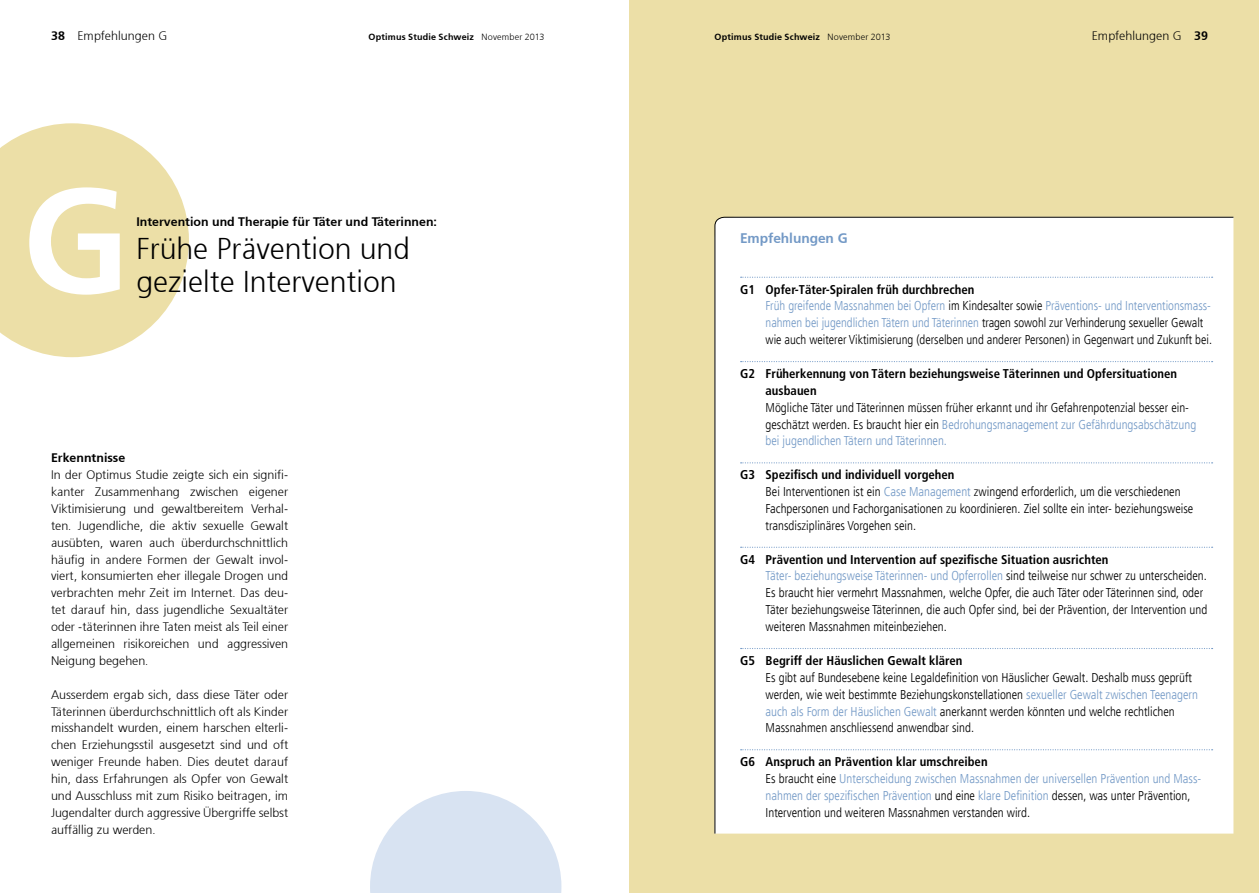
<style>
.page{position:relative;width:1259px;height:893px;background:#fff}
.page>*{position:absolute;margin:0;border:0;box-sizing:border-box;transform-origin:0 0}
.t1{font:300 148.5px "Frutiger 45";color:#fff}
.t2{font:300 30px/33px "Frutiger 45";color:#000}
.t3{font:300 13.8px "Frutiger 45";letter-spacing:-.005em;color:#7399c6}
.t4{font:12.75px/17px "Frutiger 47 Light CN";color:#000}
.t5{font:700 condensed 12.75px/17px "Frutiger LT";color:#000}
.t6{font:12.75px/17px "Frutiger 47 Light CN";color:#7399c6}
.t7{font:300 12.3px/17px "Frutiger 45";color:#000;text-align:justify}
.t8{font:300 12.3px "Frutiger 45";color:#000}
.t9{font:300 9px "Frutiger 45";letter-spacing:.025em;color:#000}
.s1{font-style:inherit}
.s2{color:#7399c6}
.s3{color:#000}
</style>
<div class="page">
<div style="left:629px;top:0;width:630px;height:893px;background:#ecdfa7"></div>
<svg style="left:370px;top:791px;width:191px;height:102px"></svg>
<svg style="left:0;top:123px;width:189px;height:234px"></svg>
<div style="left:714px;top:216px;width:520px;height:618px;background:#fff"></div>
<svg style="left:740px;top:277px;width:472px;height:1px"></svg>
<svg style="left:740px;top:361px;width:472px;height:1px"></svg>
<svg style="left:740px;top:462px;width:472px;height:1px"></svg>
<svg style="left:740px;top:547px;width:472px;height:1px"></svg>
<svg style="left:740px;top:648px;width:472px;height:1px"></svg>
<svg style="left:740px;top:749px;width:472px;height:1px"></svg>
<p class="t7" style="left:51px;top:28px;width:118px"><span class="s1">38</span> Empfehlungen G</p>
<p class="t9" style="left:368px;top:32px;width:177px">Optimus Studie Schweiz <span class="s1">November 2013</span></p>
<p class="t9" style="left:714px;top:32px;width:177px">Optimus Studie Schweiz <span class="s1">November 2013</span></p>
<p class="t7" style="left:1091px;top:28px;width:118px">Empfehlungen G <span class="s1">39</span></p>
<h1 class="t1" style="left:22px;top:152px;width:109px">G</h1>
<p class="t8" style="left:136px;top:215px;width:302px">Intervention und Therapie für Täter und Täterinnen:</p>
<h2 class="t2" style="left:136px;top:232px;width:275px">Frühe Prävention und gezielte Intervention</h2>
<p class="t3" style="left:740px;top:230px;width:109px">Empfehlungen G</p>
<p class="t5" style="left:740px;top:281px;width:236px">G1 Opfer-Täter-Spiralen früh durchbrechen</p>
<p class="t4" style="left:765px;top:298px;width:448px"><span class="s2">Früh greifende Massnahmen bei Opfern</span> im Kindesalter sowie <span class="s2">Präventions- und Interventionsmass&shy;nahmen bei jugendlichen Tätern und Täterinnen</span> tragen sowohl zur Verhinderung sexueller Gewalt wie auch weiterer Viktimisierung (derselben und anderer Personen) in Gegenwart und Zukunft bei.</p>
<p class="t5" style="left:765px;top:365px;width:413px;text-indent:-26px">G2 Früherkennung von Tätern beziehungsweise Täterinnen und Opfersituationen ausbauen</p>
<p class="t4" style="left:765px;top:399px;width:432px">Mögliche Täter und Täterinnen müssen früher erkannt und ihr Gefahrenpotenzial besser ein&shy;geschätzt werden. Es braucht hier ein <span class="s2">Bedrohungsmanagement zur Gefährdungsabschätzung bei jugendlichen Tätern und Täterinnen.</span></p>
<p class="t5" style="left:740px;top:466px;width:216px">G3 Spezifisch und individuell vorgehen</p>
<p class="t4" style="left:765px;top:483px;width:429px">Bei Interventionen ist ein <span class="s2">Case Management</span> zwingend erforderlich, um die verschiedenen<br>Fachpersonen und Fachorganisationen zu koordinieren. Ziel sollte ein inter- beziehungsweise transdisziplinäres Vorgehen sein.</p>
<p class="t5" style="left:740px;top:551px;width:370px">G4 Prävention und Intervention auf spezifische Situation ausrichten</p>
<p class="t4" style="left:765px;top:568px;width:443px"><span class="s2">Täter- beziehungsweise Täterinnen- und Opferrollen</span> sind teilweise nur schwer zu unterscheiden.<br>Es braucht hier vermehrt Massnahmen, welche Opfer, die auch Täter oder Täterinnen sind, oder Täter beziehungsweise Täterinnen, die auch Opfer sind, bei der Prävention, der Intervention und weiteren Massnahmen miteinbeziehen.</p>
<p class="t5" style="left:740px;top:652px;width:224px">G5 Begriff der Häuslichen Gewalt klären</p>
<p class="t4" style="left:765px;top:669px;width:434px">Es gibt auf Bundesebene keine Legaldefinition von Häuslicher Gewalt. Deshalb muss geprüft werden, wie weit bestimmte Beziehungskonstellationen <span class="s2">sexueller Gewalt zwischen Teenagern auch als Form der Häuslichen Gewalt</span> anerkannt werden könnten und welche rechtlichen Massnahmen anschliessend anwendbar sind.</p>
<p class="t5" style="left:740px;top:753px;width:249px">G6 Anspruch an Prävention klar umschreiben</p>
<p class="t6" style="left:765px;top:770px;width:437px"><span class="s3">Es braucht eine</span> Unterscheidung zwischen Massnahmen der universellen Prävention und Mass&shy;nahmen der spezifischen Prävention <span class="s3">und eine</span> klare Definition <span class="s3">dessen, was unter Prävention,<br>Intervention und weiteren Massnahmen verstanden wird.</span></p>
<p class="t8" style="left:51px;top:451px;width:76px">Erkenntnisse</p>
<p class="t7" style="left:51px;top:466px;width:239px">In der Optimus Studie zeigte sich ein signifi&shy;kanter Zusammenhang zwischen eigener Viktimisierung und gewaltbereitem Verhal&shy;ten. Jugendliche, die aktiv sexuelle Gewalt ausübten, waren auch überdurchschnittlich häufig in andere Formen der Gewalt invol&shy;viert, konsumierten eher illegale Drogen und verbrachten mehr Zeit im Internet. Das deu&shy;tet darauf hin, dass jugendliche Sexualtäter oder -täterinnen ihre Taten meist als Teil einer allgemeinen risikoreichen und aggressiven Neigung begehen.</p>
<p class="t7" style="left:51px;top:686px;width:239px">Ausserdem ergab sich, dass diese Täter oder Täterinnen überdurchschnittlich oft als Kinder misshandelt wurden, einem harschen elterli&shy;chen Erziehungsstil ausgesetzt sind und oft weniger Freunde haben. Dies deutet darauf hin, dass Erfahrungen als Opfer von Gewalt und Ausschluss mit zum Risiko beitragen, im Jugendalter durch aggressive Übergriffe selbst auffällig zu werden.</p>
</div>
